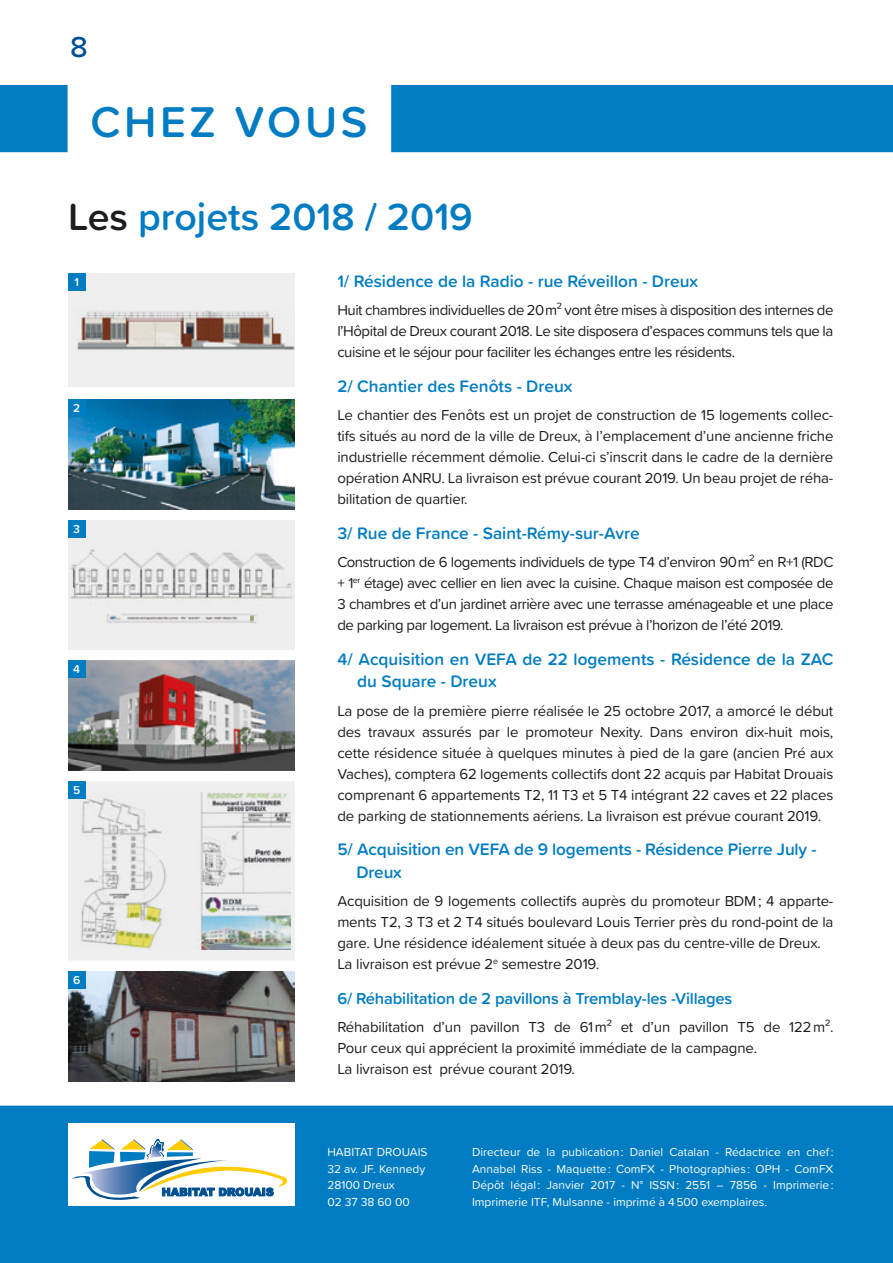
<style>
.page{position:relative;width:893px;height:1263px;background:#fff}
.page>*{position:absolute;margin:0;border:0;box-sizing:border-box;transform-origin:0 0}
.t1{font:600 44.7px "Proxima Soft";letter-spacing:.08em;color:#007cc2}
.t2{font:600 39.15px "Proxima Soft";color:#007cc2}
.t3{font:500 30px "Proxima Soft";color:#004f91}
.t4{font:600 17.25px/22.5px "Proxima Soft";color:#007cc2}
.t5{font:600 16.5px "Proxima Soft";letter-spacing:-.01em;color:#007cc2}
.t6{font:15px/21px "Proxima Soft";letter-spacing:-.01em;color:#1d1d1b;text-align:justify}
.t7{font:12px/16.5px "Proxima Soft";color:#fff}
.t8{font:600 12px "Proxima Soft";color:#fff}
.s1{color:#1d1d1b}
</style>
<div class="page">
<img style="left:68px;top:399px;width:227px;height:110px">
<div style="left:391px;top:85px;width:502px;height:67px;background:#007cc2"></div>
<div style="left:0;top:85px;width:68px;height:67px;background:#007cc2"></div>
<div style="left:0;top:1106px;width:893px;height:157px;background:#007cc2"></div>
<div style="left:68px;top:781px;width:227px;height:179px;background:#efefef"></div>
<img style="left:72px;top:792px;width:219px;height:157px">
<img style="left:68px;top:661px;width:227px;height:110px">
<img style="left:68px;top:971px;width:227px;height:110px">
<div style="left:68px;top:1122px;width:227px;height:83px;background:#fff"></div>
<svg style="left:72px;top:1139px;width:216px;height:61px"></svg>
<div style="left:68px;top:273px;width:227px;height:114px;background:#efefef"></div>
<img style="left:68px;top:310px;width:227px;height:41px">
<img style="left:68px;top:520px;width:227px;height:130px">
<div style="left:68px;top:971px;width:17px;height:18px;background:#007cc2"></div>
<div style="left:68px;top:781px;width:17px;height:18px;background:#007cc2"></div>
<div style="left:68px;top:661px;width:17px;height:17px;background:#007cc2"></div>
<div style="left:68px;top:520px;width:17px;height:17px;background:#007cc2"></div>
<div style="left:68px;top:399px;width:17px;height:18px;background:#007cc2"></div>
<div style="left:68px;top:273px;width:17px;height:17px;background:#007cc2"></div>
<h3 class="t3" style="left:70px;top:25px;width:19px">8</h3>
<h1 class="t1" style="left:91px;top:88px;width:278px">CHEZ VOUS</h1>
<h2 class="t2" style="left:68px;top:188px;width:406px"><span class="s1">Les</span> projets 2018 / 2019</h2>
<p class="t8" style="left:74px;top:273px;width:6px">1</p>
<p class="t8" style="left:73px;top:399px;width:9px">2</p>
<p class="t8" style="left:73px;top:520px;width:8px">3</p>
<p class="t8" style="left:73px;top:660px;width:8px">4</p>
<p class="t8" style="left:73px;top:781px;width:9px">5</p>
<p class="t8" style="left:73px;top:971px;width:9px">6</p>
<p class="t4" style="left:337px;top:269px;width:362px">1/ Résidence de la Radio - rue Réveillon - Dreux</p>
<p class="t6" style="left:337px;top:299px;width:498px">Huit chambres individuelles de 20 m² vont être mises à disposition des internes de l’Hôpital de Dreux courant 2018. Le site disposera d’espaces communs tels que la cuisine et le séjour pour faciliter les échanges entre les résidents.</p>
<p class="t4" style="left:337px;top:374px;width:237px">2/ Chantier des Fenôts - Dreux</p>
<p class="t6" style="left:337px;top:404px;width:498px">Le chantier des Fenôts est un projet de construction de 15 logements collec&shy;tifs situés au nord de la ville de Dreux, à l’emplacement d’une ancienne friche industrielle récemment démolie. Celui-ci s’inscrit dans le cadre de la dernière opération ANRU. La livraison est prévue courant 2019. Un beau projet de réha&shy;bilitation de quartier.</p>
<p class="t4" style="left:337px;top:521px;width:304px">3/ Rue de France - Saint-Rémy-sur-Avre</p>
<p class="t6" style="left:337px;top:551px;width:498px">Construction de 6 logements individuels de type T4 d’environ 90 m² en R+1 (RDC + 1<sup>er</sup> étage) avec cellier en lien avec la cuisine. Chaque maison est composée de 3 chambres et d’un jardinet arrière avec une terrasse aménageable et une place de parking par logement. La livraison est prévue à l’horizon de l’été 2019.</p>
<p class="t4" style="left:357px;top:647px;width:478px;text-indent:-20px">4/ Acquisition en VEFA de 22 logements - Résidence de la ZAC du Square - Dreux</p>
<p class="t6" style="left:337px;top:699px;width:498px">La pose de la première pierre réalisée le 25 octobre 2017, a amorcé le début des travaux assurés par le promoteur Nexity. Dans environ dix-huit mois, cette résidence située à quelques minutes à pied de la gare (ancien Pré aux Vaches), comptera 62 logements collectifs dont 22 acquis par Habitat Drouais comprenant 6 appartements T2, 11 T3 et 5 T4 intégrant 22 caves et 22 places de parking de stationnements aériens. La livraison est prévue courant 2019.</p>
<p class="t4" style="left:356px;top:837px;width:462px;text-indent:-19px">5/ Acquisition en VEFA de 9 logements - Résidence Pierre July -<br>Dreux</p>
<p class="t6" style="left:337px;top:890px;width:498px;text-align:left">Acquisition de 9 logements collectifs auprès du promoteur BDM ; 4 apparte&shy;ments T2, 3 T3 et 2 T4 situés boulevard Louis Terrier près du rond-point de la gare. Une résidence idéalement située à deux pas du centre-ville de Dreux.<br>La livraison est prévue 2<sup>e</sup> semestre 2019.</p>
<p class="t5" style="left:337px;top:986px;width:397px">6/ Réhabilitation de 2 pavillons à Tremblay-les -Villages</p>
<p class="t6" style="left:337px;top:1016px;width:498px;text-align:left">Réhabilitation d’un pavillon T3 de 61 m² et d’un pavillon T5 de 122 m².<br>Pour ceux qui apprécient la proximité immédiate de la campagne.<br>La livraison est prévue courant 2019.</p>
<p class="t7" style="left:327px;top:1143px;width:102px">HABITAT DROUAIS<br>32 av. JF. Kennedy<br>28100 Dreux<br>02 37 38 60 00</p>
<p class="t7" style="left:472px;top:1143px;width:363px;text-align:justify">Directeur de la publication : Daniel Catalan - Rédactrice en chef :<br>Annabel Riss - Maquette : ComFX - Photographies : OPH - ComFX Dépôt légal : Janvier 2017 - N° ISSN : 2551 – 7856 - Imprimerie :<br>Imprimerie ITF, Mulsanne - imprimé à 4 500 exemplaires.</p>
</div>
